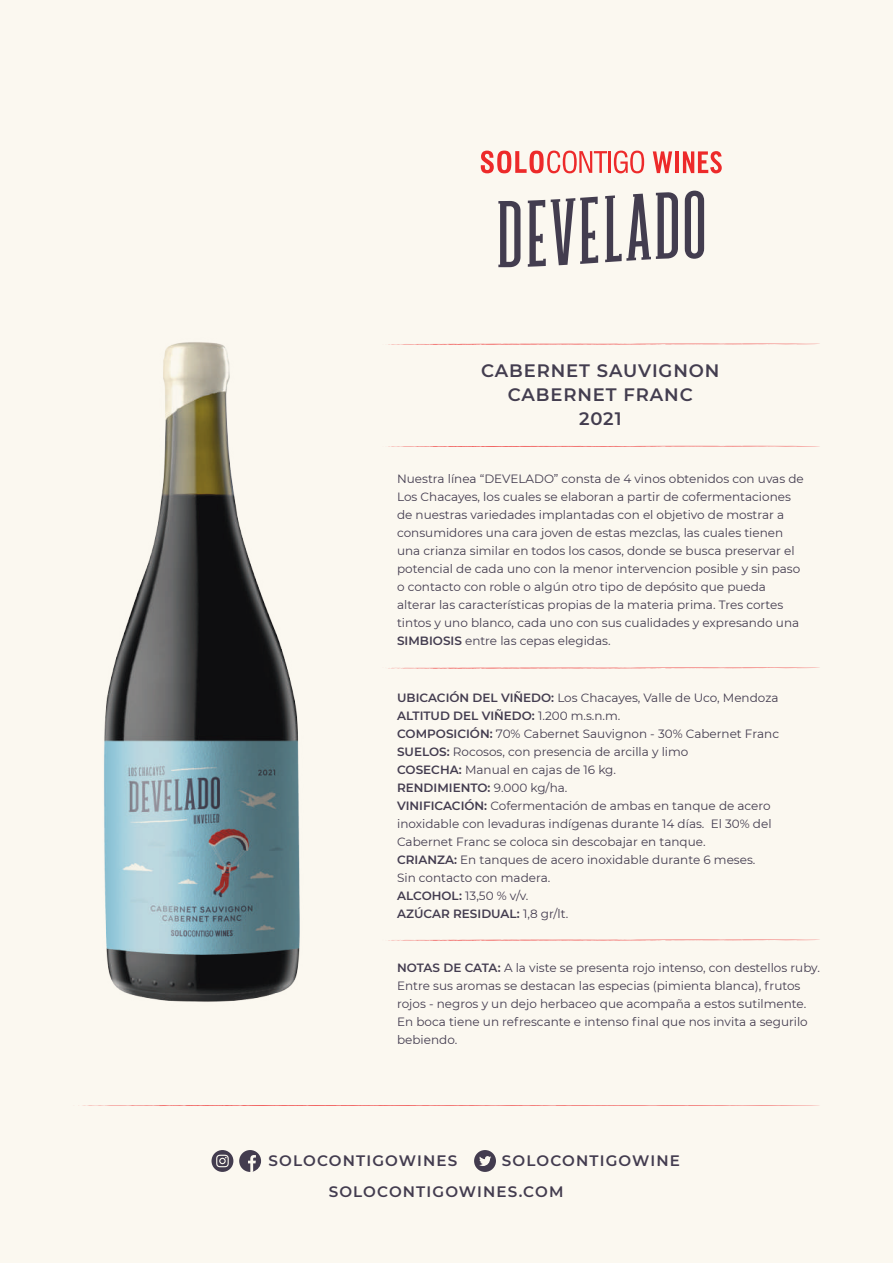
<style>
.page{position:relative;width:893px;height:1263px;background:#fbf8f0}
.page>*{position:absolute;margin:0;border:0;box-sizing:border-box;transform-origin:0 0}
.t1{font:600 18px/24px "Montserrat";letter-spacing:.05em;color:#433d4f;text-align:center}
.t2{font:600 15.15px "Montserrat";letter-spacing:.075em;color:#433c4f}
.t3{font:12px/18px "Montserrat";color:#433c4f}
.s1{font-weight:600}
</style>
<div class="page">
<svg style="left:481px;top:151px;width:126px;height:22px"></svg>
<hr style="left:609px;top:151px;width:2px;height:22px;background:#ed2a2a">
<svg style="left:614px;top:151px;width:30px;height:22px"></svg>
<svg style="left:653px;top:151px;width:19px;height:22px"></svg>
<hr style="left:675px;top:151px;width:4px;height:22px;background:#ed2a2a">
<svg style="left:683px;top:151px;width:39px;height:22px"></svg>
<svg style="left:498px;top:201px;width:22px;height:66px"></svg>
<svg style="left:528px;top:197px;width:70px;height:70px"></svg>
<svg style="left:605px;top:192px;width:73px;height:70px"></svg>
<svg style="left:685px;top:191px;width:19px;height:68px"></svg>
<svg style="left:388px;top:446px;width:432px;height:1px"></svg>
<svg style="left:388px;top:344px;width:427px;height:1px"></svg>
<svg style="left:239px;top:1150px;width:22px;height:22px"></svg>
<svg style="left:212px;top:1150px;width:21px;height:22px"></svg>
<svg style="left:474px;top:1150px;width:22px;height:22px"></svg>
<svg style="left:78px;top:1105px;width:742px;height:1px"></svg>
<img style="left:104px;top:342px;width:196px;height:660px">
<svg style="left:388px;top:667px;width:432px;height:2px"></svg>
<svg style="left:388px;top:939px;width:432px;height:2px"></svg>
<h1 class="t1" style="left:481px;top:358px;width:240px">CABERNET SAUVIGNON<br>CABERNET FRANC<br>2021</h1>
<p class="t3" style="left:397px;top:469px;width:408px">Nuestra línea “DEVELADO” consta de 4 vinos obtenidos con uvas de Los Chacayes, los cuales se elaboran a partir de cofermentaciones de nuestras variedades implantadas con el objetivo de mostrar a consumidores una cara joven de estas mezclas, las cuales tienen una crianza similar en todos los casos, donde se busca preservar el potencial de cada uno con la menor intervencion posible y sin paso o contacto con roble o algún otro tipo de depósito que pueda alterar las características propias de la materia prima. Tres cortes tintos y uno blanco, cada uno con sus cualidades y expresando una <span class="s1">SIMBIOSIS</span> entre las cepas elegidas.</p>
<p class="t3" style="left:397px;top:688px;width:383px"><span class="s1">UBICACIÓN DEL VIÑEDO:</span> Los Chacayes, Valle de Uco, Mendoza <span class="s1">ALTITUD DEL VIÑEDO:</span> 1.200 m.s.n.m.<br><span class="s1">COMPOSICIÓN:</span> 70% Cabernet Sauvignon - 30% Cabernet Franc <span class="s1">SUELOS:</span> Rocosos, con presencia de arcilla y limo<br><span class="s1">COSECHA:</span> Manual en cajas de 16 kg.<br><span class="s1">RENDIMIENTO:</span> 9.000 kg/ha.<br><span class="s1">VINIFICACIÓN:</span> Cofermentación de ambas en tanque de acero inoxidable con levaduras indígenas durante 14 días. El 30% del Cabernet Franc se coloca sin descobajar en tanque.<br><span class="s1">CRIANZA:</span> En tanques de acero inoxidable durante 6 meses.<br>Sin contacto con madera.<br><span class="s1">ALCOHOL:</span> 13,50 % v/v.<br><span class="s1">AZÚCAR RESIDUAL:</span> 1,8 gr/lt.</p>
<p class="t3" style="left:397px;top:958px;width:424px"><span class="s1">NOTAS DE CATA:</span> A la viste se presenta rojo intenso, con destellos ruby.<br>Entre sus aromas se destacan las especias (pimienta blanca), frutos rojos - negros y un dejo herbaceo que acompaña a estos sutilmente.<br>En boca tiene un refrescante e intenso final que nos invita a segurilo bebiendo.</p>
<p class="t2" style="left:269px;top:1150px;width:190px">SOLOCONTIGOWINES</p>
<p class="t2" style="left:502px;top:1150px;width:179px">SOLOCONTIGOWINE</p>
<p class="t2" style="left:329px;top:1181px;width:236px">SOLOCONTIGOWINES.COM</p>
</div>
